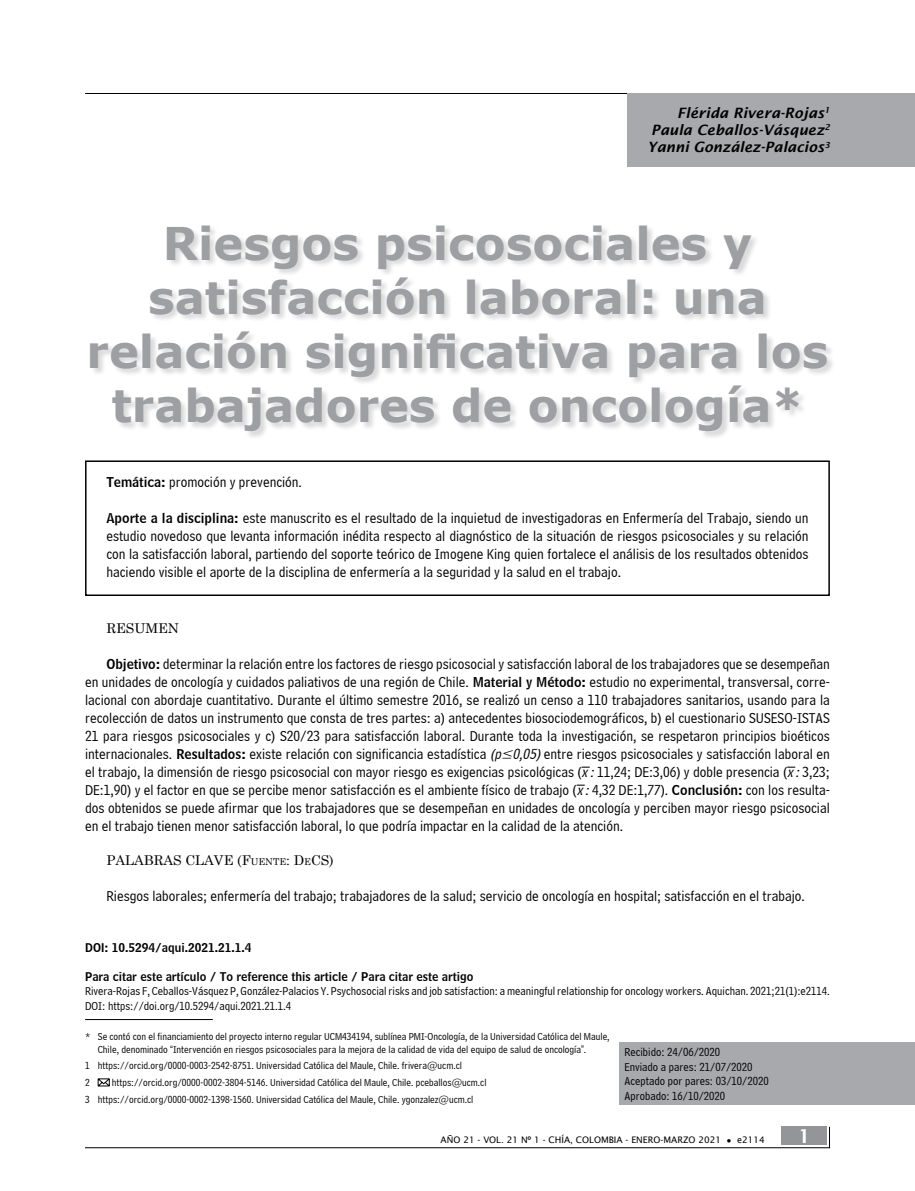
<style>
.page{position:relative;width:915px;height:1191px;background:#fff}
.page>*{position:absolute;margin:0;border:0;box-sizing:border-box;transform-origin:0 0}
.t1{font:700 45px/54px "MS Reference Sans Serif";color:#9d9fa2;text-align:center}
.t2{font:600 19.5px "Lucida Sans";color:#fff}
.t3{font:15px/18px "Bell Centennial BT Address";color:#000;text-align:justify}
.t4{font:italic 600 14.25px/17.1px "Lucida Sans";color:#000;text-align:justify}
.t5{font:13.5px "Century Schoolbook";color:#000}
.t6{font:12px/14.4px "Bell Centennial BT Address";color:#000}
.t7{font:12px "Bell Centennial BT Name And Number";color:#000}
.t8{font:10.5px/16.8px "Bell Centennial BT Address";color:#000}
.t9{font:9px "Lucida Sans";color:#000}
.s1{font-family:"Bell Centennial BT Name And Number";font-size:13.5px}
.s2{font-style:italic}
.s3{font-style:inherit}
.s4{font-size:9.45px}
.s5{font-family:"Arial Narrow"}
</style>
<div class="page">
<div style="left:781px;top:1126px;width:45px;height:19px;background:#939598"></div>
<hr style="left:85px;top:1147px;width:744px;height:1px;background:#000">
<hr style="left:85px;top:93px;width:744px;height:1px;background:#000">
<div style="left:85px;top:460px;width:744px;height:136px;border:2px solid #000"></div>
<div style="left:619px;top:1042px;width:295px;height:62px;background:#a7a9ac"></div>
<div style="left:627px;top:93px;width:287px;height:74px;background:#a7a9ac"></div>
<div style="left:90px;top:225px;width:745px;height:214px;background:#000;opacity:.15"></div>
<svg style="left:97px;top:1078px;width:13px;height:8px"></svg>
<hr style="left:85px;top:1019px;width:128px;height:1px;background:#000">
<p class="t4" style="left:647px;top:104px;width:184px;text-indent:30px">Flérida Rivera-Rojas<sup>1<br></sup>Paula Ceballos-Vásquez<sup>2<br></sup>Yanni González-Palacios<sup>3</sup></p>
<h1 class="t1" style="left:87px;top:215px;width:743px">Riesgos psicosociales y satisfacción laboral: una relación significativa para los trabajadores de oncología*</h1>
<p class="t3" style="left:106px;top:473px;width:197px"><span class="s1">Temática:</span> promoción y prevención.</p>
<p class="t3" style="left:106px;top:509px;width:703px"><span class="s1">Aporte a la disciplina:</span> este manuscrito es el resultado de la inquietud de investigadoras en Enfermería del Trabajo, siendo un estudio novedoso que levanta información inédita respecto al diagnóstico de la situación de riesgos psicosociales y su relación con la satisfacción laboral, partiendo del soporte teórico de Imogene King quien fortalece el análisis de los resultados obtenidos haciendo visible el aporte de la disciplina de enfermería a la seguridad y la salud en el trabajo.</p>
<p class="t5" style="left:106px;top:616px;width:74px">RESUMEN</p>
<p class="t3" style="left:85px;top:655px;width:746px;text-indent:21px"><span class="s1">Objetivo:</span> determinar la relación entre los factores de riesgo psicosocial y satisfacción laboral de los trabajadores que se desempeñan en unidades de oncología y cuidados paliativos de una región de Chile. <span class="s1">Material y Método:</span> estudio no experimental, transversal, corre&shy;lacional con abordaje cuantitativo. Durante el último semestre 2016, se realizó un censo a 110 trabajadores sanitarios, usando para la recolección de datos un instrumento que consta de tres partes: a) antecedentes biosociodemográficos, b) el cuestionario SUSESO-ISTAS 21 para riesgos psicosociales y c) S20/23 para satisfacción laboral. Durante toda la investigación, se respetaron principios bioéticos internacionales. <span class="s1">Resultados:</span> existe relación con significancia estadística <span class="s2">(p≤0,05)</span>entre riesgos psicosociales y satisfacción laboral en el trabajo, la dimensión de riesgo psicosocial con mayor riesgo es exigencias psicológicas (<span class="s2">x:</span>11,24; DE:3,06) y doble presencia (<span class="s2">x:</span>3,23; DE:1,90) y el factor en que se percibe menor satisfacción es el ambiente físico de trabajo (<span class="s2">x:</span>4,32 DE:1,77). <span class="s1">Conclusión:</span> con los resulta&shy;dos obtenidos se puede afirmar que los trabajadores que se desempeñan en unidades de oncología y perciben mayor riesgo psicosocial en el trabajo tienen menor satisfacción laboral, lo que podría impactar en la calidad de la atención.</p>
<p class="t5" style="left:106px;top:849px;width:229px">PALABRAS CLAVE <span class="s3">(F</span><span class="s4">UENTE</span><span class="s3">: D</span><span class="s4">E</span><span class="s3">CS)</span></p>
<p class="t3" style="left:106px;top:887px;width:699px">Riesgos laborales; enfermería del trabajo; trabajadores de la salud; servicio de oncología en hospital; satisfacción en el trabajo.</p>
<p class="t7" style="left:85px;top:940px;width:168px">DOI: 10.5294/aqui.2021.21.1.4</p>
<p class="t7" style="left:85px;top:968px;width:389px">Para citar este artículo / To reference this article / Para citar este artigo</p>
<p class="t6" style="left:85px;top:984px;width:746px">Rivera-Rojas F, Ceballos-Vásquez P, González-Palacios Y. Psychosocial risks and job satisfaction: a meaningful relationship for oncology workers. Aquichan. 2021;21(1):e2114.<br>DOI: https://doi.org/10.5294/aqui.2021.21.1.4</p>
<p class="t8" style="left:98px;top:1030px;width:513px;line-height:12.6px;text-indent:-13px">* Se contó con el financiamiento del proyecto interno regular UCM434194, sublínea PMI-Oncología, de la Universidad Católica del Maule,<br>Chile, denominado <span class="s5">“</span>Intervención en riesgos psicosociales para la mejora de la calidad de vida del equipo de salud de oncología<span class="s5">”</span>.</p>
<p class="t8" style="left:85px;top:1057px;width:378px">1 https://orcid.org/0000-0003-2542-8751. Universidad Católica del Maule, Chile. frivera@ucm.cl<br>2</p>
<p class="t8" style="left:85px;top:1074px;width:403px;text-indent:27px">https://orcid.org/0000-0002-3804-5146. Universidad Católica del Maule, Chile. pceballos@ucm.cl<br>3 https://orcid.org/0000-0002-1398-1560. Universidad Católica del Maule, Chile. ygonzalez@ucm.cl</p>
<p class="t6" style="left:624px;top:1045px;width:146px">Recibido: 24/06/2020<br>Enviado a pares: 21/07/2020<br>Aceptado por pares: 03/10/2020<br>Aprobado: 16/10/2020</p>
<p class="t9" style="left:440px;top:1135px;width:325px">AÑO 21 - VOL. 21 Nº 1 - CHÍA, COLOMBIA - ENERO-MARZO 2021 ● e2114</p>
<h2 class="t2" style="left:797px;top:1125px;width:14px">1</h2>
</div>
